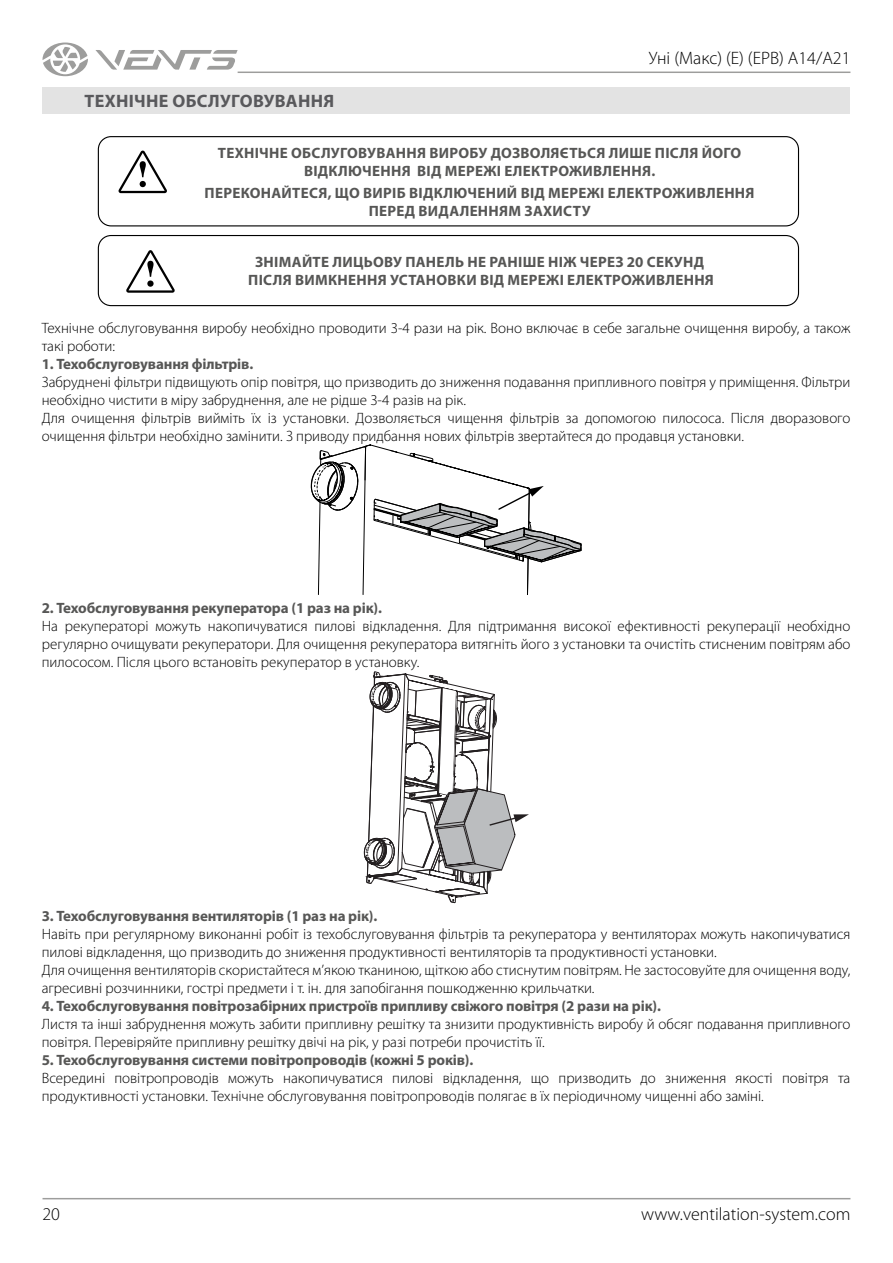
<style>
.page{position:relative;width:893px;height:1263px;background:#fff}
.page>*{position:absolute;margin:0;border:0;box-sizing:border-box;transform-origin:0 0}
.t1{font:300 18px "Myriad Pro";color:#000}
.t2{font:700 18px "Myriad Pro";letter-spacing:.02em;color:#59595c}
.t3{font:300 15px/18px "Myriad Pro";color:#000}
.t4{font:700 15px/18px "Myriad Pro";letter-spacing:.01em;color:#575756;text-align:center}
.t5{font:700 15px "Myriad Pro";letter-spacing:-.01em;color:#575756}
</style>
<div class="page">
<hr style="left:43px;top:1198px;width:807px;height:1px;background:#9d9d9c">
<hr style="left:238px;top:72px;width:612px;height:1px;background:#9d9d9c">
<svg style="left:95px;top:50px;width:143px;height:20px"></svg>
<svg style="left:43px;top:43px;width:45px;height:33px"></svg>
<div style="left:42px;top:87px;width:808px;height:27px;background:#e3e3e3"></div>
<svg style="left:310px;top:444px;width:272px;height:151px"></svg>
<svg style="left:364px;top:671px;width:165px;height:233px"></svg>
<div style="left:98px;top:136px;width:701px;height:90px;border:1px solid #000;border-radius:13px"></div>
<div style="left:98px;top:235px;width:701px;height:71px;border:1px solid #000;border-radius:13px"></div>
<svg style="left:118px;top:151px;width:49px;height:42px"></svg>
<svg style="left:126px;top:250px;width:49px;height:43px"></svg>
<p class="t2" style="left:84px;top:89px;width:251px">ТЕХНІЧНЕ ОБСЛУГОВУВАННЯ</p>
<p class="t1" style="left:649px;top:48px;width:203px">Уні (Макс) (Е) (ЕРВ) A14/A21</p>
<p class="t4" style="left:218px;top:143px;width:525px">ТЕХНІЧНЕ ОБСЛУГОВУВАННЯ ВИРОБУ ДОЗВОЛЯЄТЬСЯ ЛИШЕ ПІСЛЯ ЙОГО<br>ВІДКЛЮЧЕННЯ ВІД МЕРЕЖІ ЕЛЕКТРОЖИВЛЕННЯ.</p>
<p class="t4" style="left:205px;top:183px;width:551px">ПЕРЕКОНАЙТЕСЯ, ЩО ВИРІБ ВІДКЛЮЧЕНИЙ ВІД МЕРЕЖІ ЕЛЕКТРОЖИВЛЕННЯ<br>ПЕРЕД ВИДАЛЕННЯМ ЗАХИСТУ</p>
<p class="t4" style="left:248px;top:253px;width:467px">ЗНІМАЙТЕ ЛИЦЬОВУ ПАНЕЛЬ НЕ РАНІШЕ НІЖ ЧЕРЕЗ 20 СЕКУНД<br>ПІСЛЯ ВИМКНЕННЯ УСТАНОВКИ ВІД МЕРЕЖІ ЕЛЕКТРОЖИВЛЕННЯ</p>
<p class="t3" style="left:42px;top:319px;width:810px">Технічне обслуговування виробу необхідно проводити 3-4 рази на рік. Воно включає в себе загальне очищення виробу, а також такі роботи:</p>
<p class="t5" style="left:42px;top:354px;width:213px">1. Техобслуговування фільтрів.</p>
<p class="t3" style="left:42px;top:373px;width:810px">Забруднені фільтри підвищують опір повітря, що призводить до зниження подавання припливного повітря у приміщення. Фільтри необхідно чистити в міру забруднення, але не рідше 3-4 разів на рік.<br>Для очищення фільтрів вийміть їх із установки. Дозволяється чищення фільтрів за допомогою пилососа. Після дворазового очищення фільтри необхідно замінити. З приводу придбання нових фільтрів звертайтеся до продавця установки.</p>
<p class="t5" style="left:42px;top:599px;width:342px">2. Техобслуговування рекуператора (1 раз на рік).</p>
<p class="t3" style="left:42px;top:618px;width:810px;text-align:justify">На рекуператорі можуть накопичуватися пилові відкладення. Для підтримання високої ефективності рекуперації необхідно регулярно очищувати рекуператори. Для очищення рекуператора витягніть його з установки та очистіть стисненим повітрям або пилососом. Після цього встановіть рекуператор в установку.</p>
<p class="t5" style="left:42px;top:907px;width:337px">3. Техобслуговування вентиляторів (1 раз на рік).</p>
<p class="t3" style="left:42px;top:926px;width:810px">Навіть при регулярному виконанні робіт із техобслуговування фільтрів та рекуператора у вентиляторах можуть накопичуватися пилові відкладення, що призводить до зниження продуктивності вентиляторів та продуктивності установки.<br>Для очищення вентиляторів скористайтеся м’якою тканиною, щіткою або стиснутим повітрям. Не застосовуйте для очищення воду, агресивні розчинники, гострі предмети і т. ін. для запобігання пошкодженню крильчатки.</p>
<p class="t5" style="left:42px;top:997px;width:621px">4. Техобслуговування повітрозабірних пристроїв припливу свіжого повітря (2 рази на рік).</p>
<p class="t3" style="left:42px;top:1016px;width:810px">Листя та інші забруднення можуть забити припливну решітку та знизити продуктивність виробу й обсяг подавання припливного повітря. Перевіряйте припливну решітку двічі на рік, у разі потреби прочистіть її.</p>
<p class="t5" style="left:42px;top:1051px;width:433px">5. Техобслуговування системи повітропроводів (кожні 5 років).</p>
<p class="t3" style="left:42px;top:1070px;width:810px">Всередині повітропроводів можуть накопичуватися пилові відкладення, що призводить до зниження якості повітря та продуктивності установки. Технічне обслуговування повітропроводів полягає в їх періодичному чищенні або заміні.</p>
<p class="t1" style="left:43px;top:1204px;width:19px">20</p>
<p class="t1" style="left:641px;top:1204px;width:211px">www.ventilation-system.com</p>
</div>
